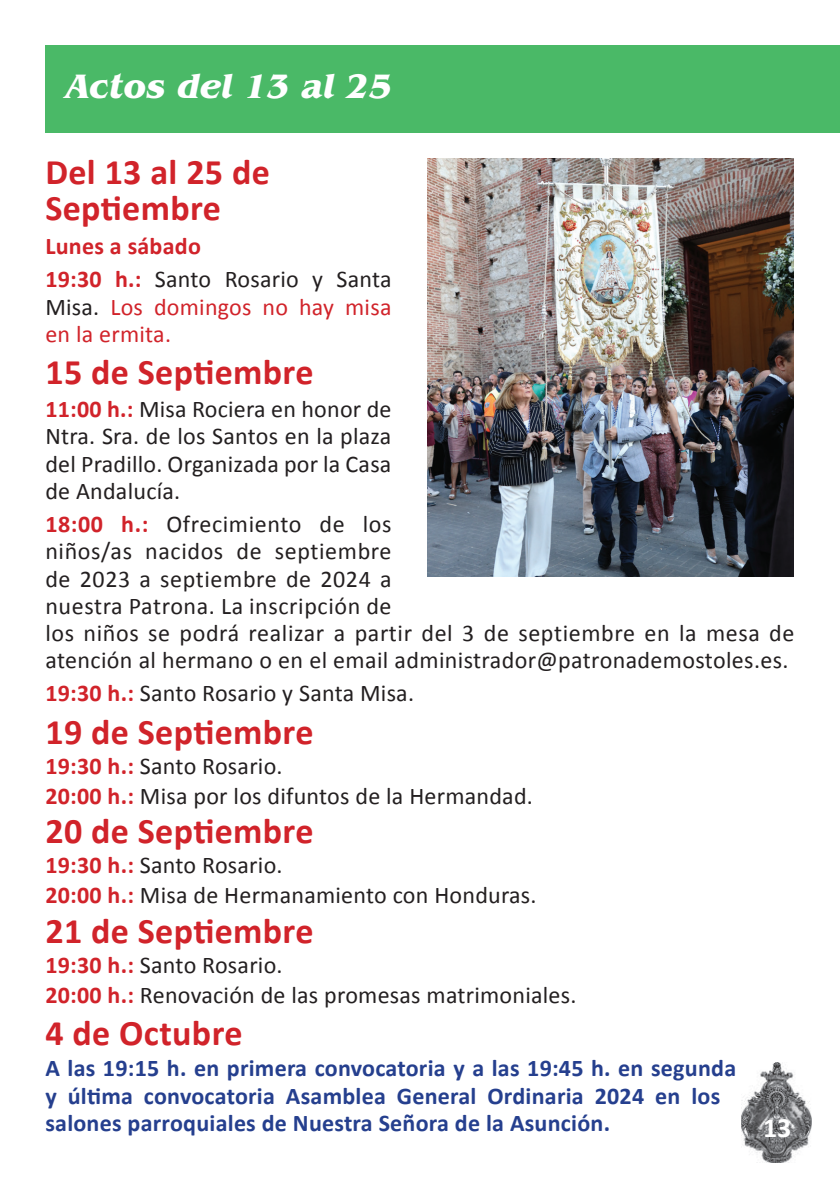
<style>
.page{position:relative;width:840px;height:1191px;background:#fff}
.page>*{position:absolute;margin:0;border:0;box-sizing:border-box;transform-origin:0 0}
.t1{font:700 36px/36.4px "Calibri";letter-spacing:.01em;color:#d1232a}
.t2{font:italic 700 35px "Benguiat Std";color:#fff;scale:.95 1}
.t3{font:700 28px "Calibri";color:#fff}
.t4{font:24px/27.4px "Calibri";letter-spacing:.01em;color:#231f20}
.t5{font:700 24px/27.4px "Calibri";letter-spacing:.01em;color:#253f8e}
.t6{font:700 24px/33px "Calibri";letter-spacing:.01em;color:#d1232a}
.t7{font:24px/27.4px "Calibri";letter-spacing:.01em;color:#d1232a}
.s1{font-weight:400;color:#231f20}
.s2{color:#231f20}
.s3{font-weight:700;color:#d1232a}
</style>
<div class="page">
<img style="left:741px;top:1062px;width:70px;height:100px">
<img style="left:427px;top:159px;width:365px;height:417px">
<div style="left:45px;top:45px;width:794px;height:88px;background:#4ab967"></div>
<h2 class="t2" style="left:65px;top:65px;width:345px">Actos del 13 al 25</h2>
<h1 class="t1" style="left:45px;top:154px;width:226px">Del 13 al 25 de<br>Septiembre</h1>
<p class="t6" style="left:45px;top:230px;width:347px">Lunes a sábado<br>19:30 h.: <span class="s1">Santo Rosario y Santa</span></p>
<p class="t7" style="left:45px;top:293px;width:347px"><span class="s2">Misa.</span> Los domingos no hay misa en la ermita.</p>
<h1 class="t1" style="left:45px;top:354px;width:269px">15 de Septiembre</h1>
<p class="t4" style="left:45px;top:395px;width:347px;text-align:justify"><span class="s3">11:00 h.:</span> Misa Rociera en honor de Ntra. Sra. de los Santos en la plaza del Pradillo. Organizada por la Casa de Andalucía.</p>
<p class="t4" style="left:45px;top:510px;width:750px"><span class="s3">18:00 h.:</span> Ofrecimiento de los<br>niños/as nacidos de septiembre<br>de 2023 a septiembre de 2024 a<br>nuestra Patrona. La inscripción de<br>los niños se podrá realizar a partir del 3 de septiembre en la mesa de atención al hermano o en el email administrador@patronademostoles.es.</p>
<p class="t4" style="left:45px;top:680px;width:370px"><span class="s3">19:30 h.:</span> Santo Rosario y Santa Misa.</p>
<h1 class="t1" style="left:45px;top:713px;width:269px">19 de Septiembre</h1>
<p class="t4" style="left:45px;top:750px;width:489px;line-height:30.2px"><span class="s3">19:30 h.:</span> Santo Rosario.<br><span class="s3">20:00 h.:</span> Misa por los difuntos de la Hermandad.</p>
<h1 class="t1" style="left:45px;top:813px;width:269px">20 de Septiembre</h1>
<p class="t4" style="left:45px;top:850px;width:492px;line-height:30.2px"><span class="s3">19:30 h.:</span> Santo Rosario.<br><span class="s3">20:00 h.:</span> Misa de Hermanamiento con Honduras.</p>
<h1 class="t1" style="left:45px;top:912px;width:269px">21 de Septiembre</h1>
<p class="t4" style="left:45px;top:949px;width:532px;line-height:30.2px"><span class="s3">19:30 h.:</span> Santo Rosario.<br><span class="s3">20:00 h.:</span> Renovación de las promesas matrimoniales.</p>
<h1 class="t1" style="left:45px;top:1014px;width:198px">4 de Octubre</h1>
<p class="t5" style="left:45px;top:1054px;width:692px">A las 19:15 h. en primera convocatoria y a las 19:45 h. en segunda y última convocatoria Asamblea General Ordinaria 2024 en los salones parroquiales de Nuestra Señora de la Asunción.</p>
<p class="t3" style="left:762px;top:1110px;width:30px">13</p>
</div>
